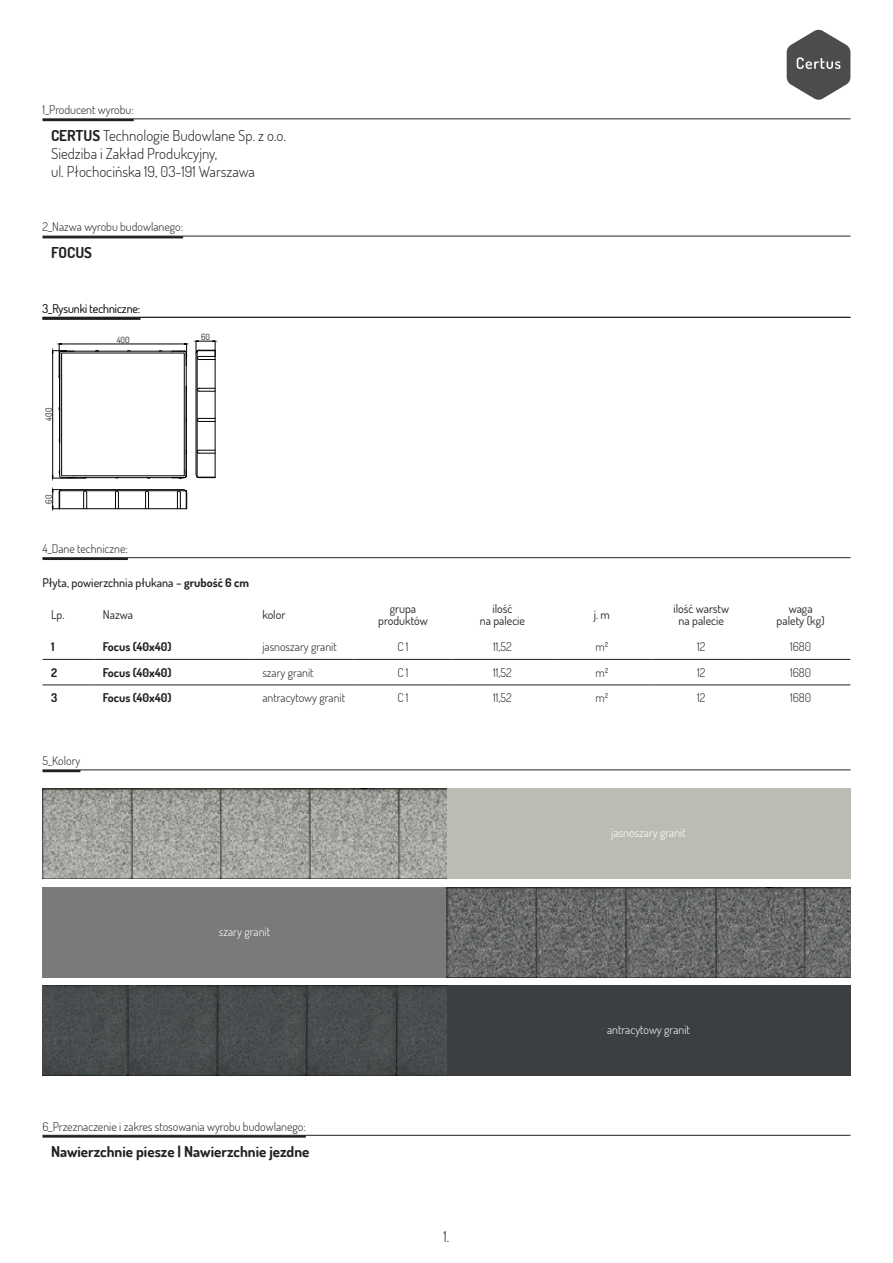
<style>
.page{position:relative;width:893px;height:1263px;background:#fff}
.page>*{position:absolute;margin:0;border:0;box-sizing:border-box;transform-origin:0 0}
.t1{font:300 15px/18px "Dosis";color:#231f20}
.t2{font:700 15px "Dosis";color:#231f20}
.dane_w_tabeli_do_lew{font:300 12px "Dosis";color:#231f20}
.dane_w_tabeli_centro{font:12px/12px "Dosis";color:#231f20;text-align:center}
.dane_w_tabeli_centro-2{font:300 12px "Dosis";color:#231f20}
.t3{font:300 12px "Dosis";color:#fff}
.tekst_do_lewej{font:700 12px "Dosis";color:#231f20}
.tekst_do_lewej-2{font:500 12px "Dosis";color:#231f20}
.dane_w_tabeli_do_lew-2{font:12px "Dosis";color:#231f20}
.t4{font:8.55px "Dosis";color:#20201e}
.s1{font-weight:700}
</style>
<div class="page">
<svg style="left:787px;top:30px;width:63px;height:70px"></svg>
<hr style="left:43px;top:119px;width:807px;height:1px;background:#231f20">
<hr style="left:43px;top:119px;width:91px;height:2px;background:#231f20">
<hr style="left:43px;top:236px;width:807px;height:1px;background:#231f20">
<hr style="left:43px;top:236px;width:140px;height:2px;background:#231f20">
<hr style="left:43px;top:557px;width:807px;height:1px;background:#231f20">
<hr style="left:43px;top:558px;width:85px;height:2px;background:#231f20">
<hr style="left:43px;top:659px;width:51px;height:1px;background:#231f20">
<hr style="left:94px;top:659px;width:160px;height:1px;background:#231f20">
<hr style="left:254px;top:659px;width:99px;height:1px;background:#231f20">
<hr style="left:353px;top:659px;width:100px;height:1px;background:#231f20">
<hr style="left:453px;top:659px;width:99px;height:1px;background:#231f20">
<hr style="left:552px;top:659px;width:99px;height:1px;background:#231f20">
<hr style="left:651px;top:659px;width:100px;height:1px;background:#231f20">
<hr style="left:751px;top:659px;width:99px;height:1px;background:#231f20">
<hr style="left:43px;top:685px;width:51px;height:1px;background:#231f20">
<hr style="left:94px;top:685px;width:160px;height:1px;background:#231f20">
<hr style="left:254px;top:685px;width:99px;height:1px;background:#231f20">
<hr style="left:353px;top:685px;width:100px;height:1px;background:#231f20">
<hr style="left:453px;top:685px;width:99px;height:1px;background:#231f20">
<hr style="left:552px;top:685px;width:99px;height:1px;background:#231f20">
<hr style="left:651px;top:685px;width:100px;height:1px;background:#231f20">
<hr style="left:751px;top:685px;width:99px;height:1px;background:#231f20">
<hr style="left:43px;top:1135px;width:807px;height:1px;background:#231f20">
<hr style="left:43px;top:1135px;width:263px;height:2px;background:#231f20">
<div style="left:441px;top:788px;width:409px;height:91px;background:#bdbcb4"></div>
<div style="left:43px;top:887px;width:410px;height:90px;background:#787a7c"></div>
<div style="left:444px;top:986px;width:406px;height:90px;background:#3c3f42"></div>
<hr style="left:43px;top:770px;width:807px;height:1px;background:#231f20">
<hr style="left:43px;top:770px;width:37px;height:2px;background:#231f20">
<svg style="left:43px;top:788px;width:403px;height:91px"></svg>
<img style="left:43px;top:789px;width:403px;height:89px">
<img style="left:446px;top:887px;width:404px;height:90px">
<img style="left:43px;top:986px;width:403px;height:90px">
<hr style="left:43px;top:317px;width:807px;height:1px;background:#231f20">
<hr style="left:43px;top:317px;width:97px;height:3px;background:#231f20">
<hr style="left:53px;top:478px;width:32px;height:1px;background:#000">
<svg style="left:52px;top:344px;width:135px;height:134px"></svg>
<svg style="left:52px;top:489px;width:136px;height:20px"></svg>
<svg style="left:196px;top:341px;width:20px;height:137px"></svg>
<p class="dane_w_tabeli_do_lew" style="left:43px;top:102px;width:93px">1_Producent wyrobu:</p>
<p class="t1" style="left:51px;top:126px;width:236px"><span class="s1">CERTUS</span> Technologie Budowlane Sp. z o.o.</p>
<p class="t1" style="left:51px;top:144px;width:206px">Siedziba i Zakład Produkcyjny,<br>ul. Płochocińska 19, 03-191 Warszawa</p>
<p class="dane_w_tabeli_do_lew" style="left:43px;top:219px;width:142px">2_Nazwa wyrobu budowlanego:</p>
<p class="t2" style="left:51px;top:243px;width:43px">FOCUS</p>
<p class="dane_w_tabeli_do_lew" style="left:43px;top:300px;width:99px">3_Rysunki techniczne:</p>
<p class="t4" style="left:117px;top:334px;width:14px">400</p>
<p class="t4" style="left:201px;top:332px;width:10px">60</p>
<p class="t4" style="left:43px;top:421px;width:14px;rotate:-90deg">400</p>
<p class="t4" style="left:43px;top:504px;width:10px;rotate:-90deg">60</p>
<p class="dane_w_tabeli_do_lew" style="left:43px;top:541px;width:87px">4_Dane techniczne:</p>
<p class="tekst_do_lewej-2" style="left:43px;top:575px;width:208px">Płyta, powierzchnia płukana – <span class="s1">grubość 6 cm</span></p>
<p class="dane_w_tabeli_do_lew-2" style="left:51px;top:606px;width:15px">Lp.</p>
<p class="dane_w_tabeli_do_lew-2" style="left:103px;top:606px;width:32px">Nazwa</p>
<p class="dane_w_tabeli_do_lew-2" style="left:262px;top:606px;width:24px">kolor</p>
<p class="dane_w_tabeli_centro" style="left:378px;top:602px;width:51px">grupa produktów</p>
<p class="dane_w_tabeli_centro" style="left:480px;top:602px;width:47px">ilość<br>na palecie</p>
<p class="dane_w_tabeli_centro" style="left:594px;top:608px;width:18px">j. m</p>
<p class="dane_w_tabeli_centro" style="left:673px;top:602px;width:57px">ilość warstw</p>
<p class="dane_w_tabeli_centro" style="left:679px;top:614px;width:47px">na palecie</p>
<p class="dane_w_tabeli_centro" style="left:789px;top:602px;width:25px">waga</p>
<p class="dane_w_tabeli_centro" style="left:777px;top:614px;width:50px">palety (kg)</p>
<p class="tekst_do_lewej" style="left:51px;top:639px;width:5px">1</p>
<p class="tekst_do_lewej" style="left:103px;top:639px;width:70px">Focus (40x40)</p>
<p class="dane_w_tabeli_do_lew" style="left:262px;top:639px;width:76px">jasnoszary granit</p>
<p class="dane_w_tabeli_centro-2" style="left:397px;top:639px;width:13px">C 1</p>
<p class="dane_w_tabeli_centro-2" style="left:493px;top:639px;width:20px">11,52</p>
<p class="dane_w_tabeli_centro-2" style="left:595px;top:639px;width:14px">m²</p>
<p class="dane_w_tabeli_centro-2" style="left:697px;top:639px;width:10px">12</p>
<p class="dane_w_tabeli_centro-2" style="left:790px;top:639px;width:23px">1680</p>
<p class="tekst_do_lewej" style="left:51px;top:664px;width:8px">2</p>
<p class="tekst_do_lewej" style="left:103px;top:664px;width:70px">Focus (40x40)</p>
<p class="dane_w_tabeli_do_lew" style="left:262px;top:664px;width:53px">szary granit</p>
<p class="dane_w_tabeli_centro-2" style="left:397px;top:664px;width:13px">C 1</p>
<p class="dane_w_tabeli_centro-2" style="left:493px;top:664px;width:20px">11,52</p>
<p class="dane_w_tabeli_centro-2" style="left:595px;top:664px;width:14px">m²</p>
<p class="dane_w_tabeli_centro-2" style="left:697px;top:664px;width:10px">12</p>
<p class="dane_w_tabeli_centro-2" style="left:790px;top:664px;width:23px">1680</p>
<p class="tekst_do_lewej" style="left:51px;top:690px;width:8px">3</p>
<p class="tekst_do_lewej" style="left:103px;top:690px;width:70px">Focus (40x40)</p>
<p class="dane_w_tabeli_do_lew" style="left:262px;top:690px;width:84px">antracytowy granit</p>
<p class="dane_w_tabeli_centro-2" style="left:397px;top:690px;width:13px">C 1</p>
<p class="dane_w_tabeli_centro-2" style="left:493px;top:690px;width:20px">11,52</p>
<p class="dane_w_tabeli_centro-2" style="left:595px;top:690px;width:14px">m²</p>
<p class="dane_w_tabeli_centro-2" style="left:697px;top:690px;width:10px">12</p>
<p class="dane_w_tabeli_centro-2" style="left:790px;top:690px;width:23px">1680</p>
<p class="dane_w_tabeli_do_lew" style="left:43px;top:753px;width:39px">5_Kolory</p>
<p class="t3" style="left:219px;top:924px;width:53px">szary granit</p>
<p class="dane_w_tabeli_do_lew" style="left:43px;top:1118px;width:265px">6_Przeznaczenie i zakres stosowania wyrobu budowlanego:</p>
<p class="t2" style="left:51px;top:1142px;width:260px">Nawierzchnie piesze | Nawierzchnie jezdne</p>
<p class="t1" style="left:444px;top:1227px;width:7px">1.</p>
<p class="t3" style="left:611px;top:825px;width:76px">jasnoszary granit</p>
<p class="t3" style="left:607px;top:1022px;width:84px">antracytowy granit</p>
</div>
